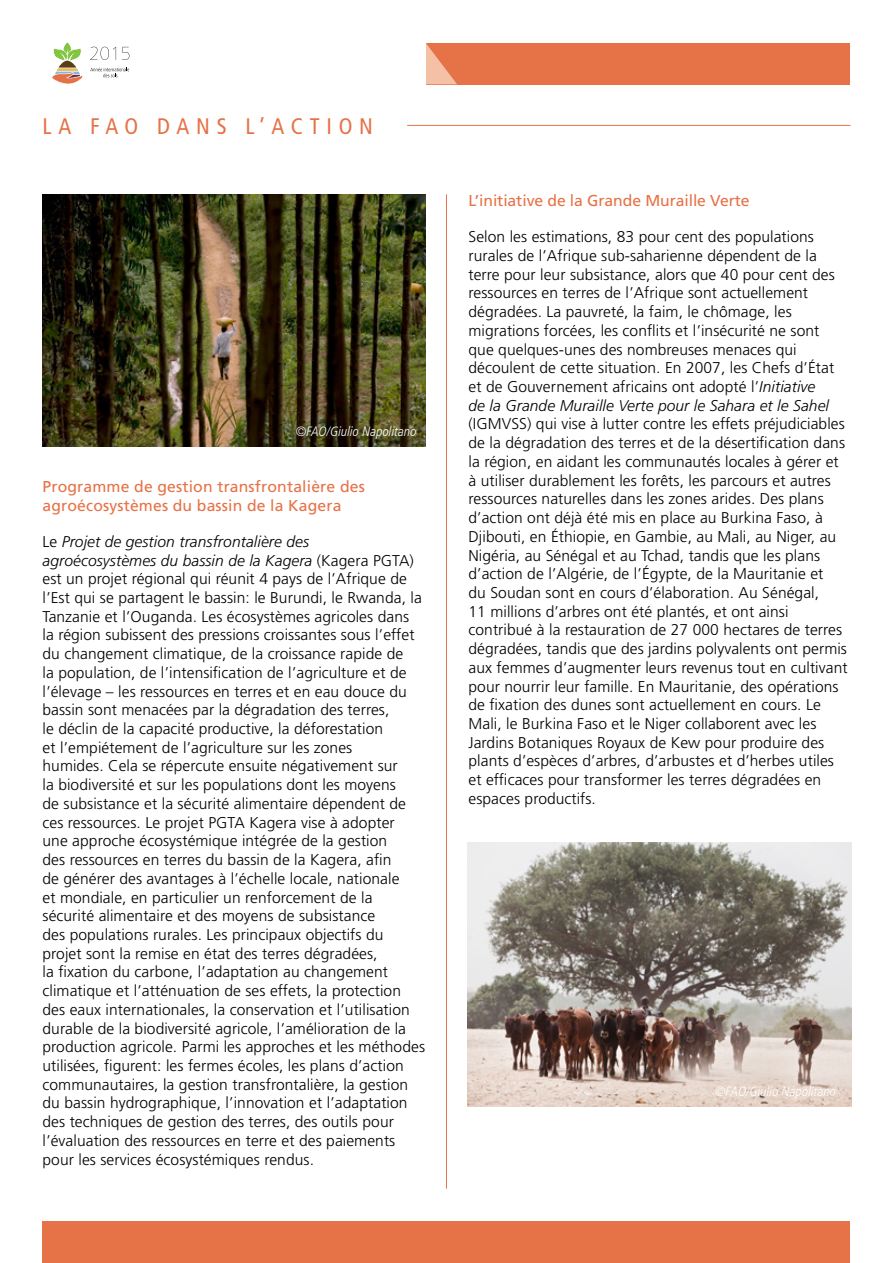
<style>
.page{position:relative;width:893px;height:1263px;background:#fff}
.page>*{position:absolute;margin:0;border:0;box-sizing:border-box;transform-origin:0 0}
.t1{font:condensed 22.5px "Frutiger LT Pro";letter-spacing:.3em;color:#e67247}
.t2{font:15.75px/18.9px "Frutiger LT Pro";letter-spacing:.01em;color:#e67247}
.t3{font:300 15.6px/18.8px "Frutiger LT Pro";letter-spacing:.005em;color:#000}
.t4{font:italic 300 condensed 13.5px "Frutiger LT Pro";color:#fff}
.s1{font-style:italic}
</style>
<div class="page">
<div style="left:43px;top:1222px;width:807px;height:41px;background:#e67247"></div>
<div style="left:426px;top:43px;width:424px;height:41px;background:#e67247"></div>
<svg style="left:426px;top:43px;width:31px;height:41px"></svg>
<img style="left:43px;top:194px;width:383px;height:252px">
<img style="left:468px;top:842px;width:383px;height:264px">
<svg style="left:52px;top:43px;width:31px;height:41px"></svg>
<svg style="left:90px;top:47px;width:26px;height:13px"></svg>
<svg style="left:122px;top:47px;width:7px;height:13px"></svg>
<svg style="left:90px;top:67px;width:39px;height:10px"></svg>
<hr style="left:446px;top:194px;width:1px;height:994px;background:#e67247">
<hr style="left:407px;top:125px;width:443px;height:1px;background:#e67247">
<h1 class="t1" style="left:43px;top:113px;width:332px">LA FAO DANS L’ACTION</h1>
<p class="t4" style="left:296px;top:423px;width:123px">©FAO/Giulio Napolitano</p>
<p class="t2" style="left:43px;top:477px;width:324px">Programme de gestion transfrontalière des agroécosystèmes du bassin de la Kagera</p>
<p class="t3" style="left:43px;top:532px;width:384px">Le <span class="s1">Projet de gestion transfrontalière des agroécosystèmes du bassin de la Kagera</span> (Kagera PGTA) est un projet régional qui réunit 4 pays de l’Afrique de l’Est qui se partagent le bassin: le Burundi, le Rwanda, la Tanzanie et l’Ouganda. Les écosystèmes agricoles dans<br>la région subissent des pressions croissantes sous l’effet du changement climatique, de la croissance rapide de<br>la population, de l’intensification de l’agriculture et de l’élevage – les ressources en terres et en eau douce du bassin sont menacées par la dégradation des terres,<br>le déclin de la capacité productive, la déforestation<br>et l’empiétement de l’agriculture sur les zones<br>humides. Cela se répercute ensuite négativement sur<br>la biodiversité et sur les populations dont les moyens<br>de subsistance et la sécurité alimentaire dépendent de ces ressources. Le projet PGTA Kagera vise à adopter<br>une approche écosystémique intégrée de la gestion<br>des ressources en terres du bassin de la Kagera, afin<br>de générer des avantages à l’échelle locale, nationale<br>et mondiale, en particulier un renforcement de la sécurité alimentaire et des moyens de subsistance<br>des populations rurales. Les principaux objectifs du projet sont la remise en état des terres dégradées,<br>la fixation du carbone, l’adaptation au changement climatique et l’atténuation de ses effets, la protection des eaux internationales, la conservation et l’utilisation durable de la biodiversité agricole, l’amélioration de la production agricole. Parmi les approches et les méthodes utilisées, figurent: les fermes écoles, les plans d’action communautaires, la gestion transfrontalière, la gestion du bassin hydrographique, l’innovation et l’adaptation des techniques de gestion des terres, des outils pour l’évaluation des ressources en terre et des paiements pour les services écosystémiques rendus.</p>
<p class="t2" style="left:468px;top:191px;width:283px">L’initiative de la Grande Muraille Verte</p>
<p class="t3" style="left:468px;top:228px;width:368px">Selon les estimations, 83 pour cent des populations rurales de l’Afrique sub-saharienne dépendent de la terre pour leur subsistance, alors que 40 pour cent des ressources en terres de l’Afrique sont actuellement dégradées. La pauvreté, la faim, le chômage, les migrations forcées, les conflits et l’insécurité ne sont que quelques-unes des nombreuses menaces qui découlent de cette situation. En 2007, les Chefs d’État et de Gouvernement africains ont adopté l’<span class="s1">Initiative de la Grande Muraille Verte pour le Sahara et le Sahel</span></p>
<p class="t3" style="left:468px;top:415px;width:381px">(IGMVSS) qui vise à lutter contre les effets préjudiciables de la dégradation des terres et de la désertification dans la région, en aidant les communautés locales à gérer et à utiliser durablement les forêts, les parcours et autres ressources naturelles dans les zones arides. Des plans d’action ont déjà été mis en place au Burkina Faso, à Djibouti, en Éthiopie, en Gambie, au Mali, au Niger, au Nigéria, au Sénégal et au Tchad, tandis que les plans d’action de l’Algérie, de l’Égypte, de la Mauritanie et<br>du Soudan sont en cours d’élaboration. Au Sénégal,<br>11 millions d’arbres ont été plantés, et ont ainsi contribué à la restauration de 27 000 hectares de terres dégradées, tandis que des jardins polyvalents ont permis aux femmes d’augmenter leurs revenus tout en cultivant pour nourrir leur famille. En Mauritanie, des opérations de fixation des dunes sont actuellement en cours. Le Mali, le Burkina Faso et le Niger collaborent avec les Jardins Botaniques Royaux de Kew pour produire des plants d’espèces d’arbres, d’arbustes et d’herbes utiles et efficaces pour transformer les terres dégradées en espaces productifs.</p>
<p class="t4" style="left:715px;top:1084px;width:123px">©FAO/Giulio Napolitano</p>
</div>
